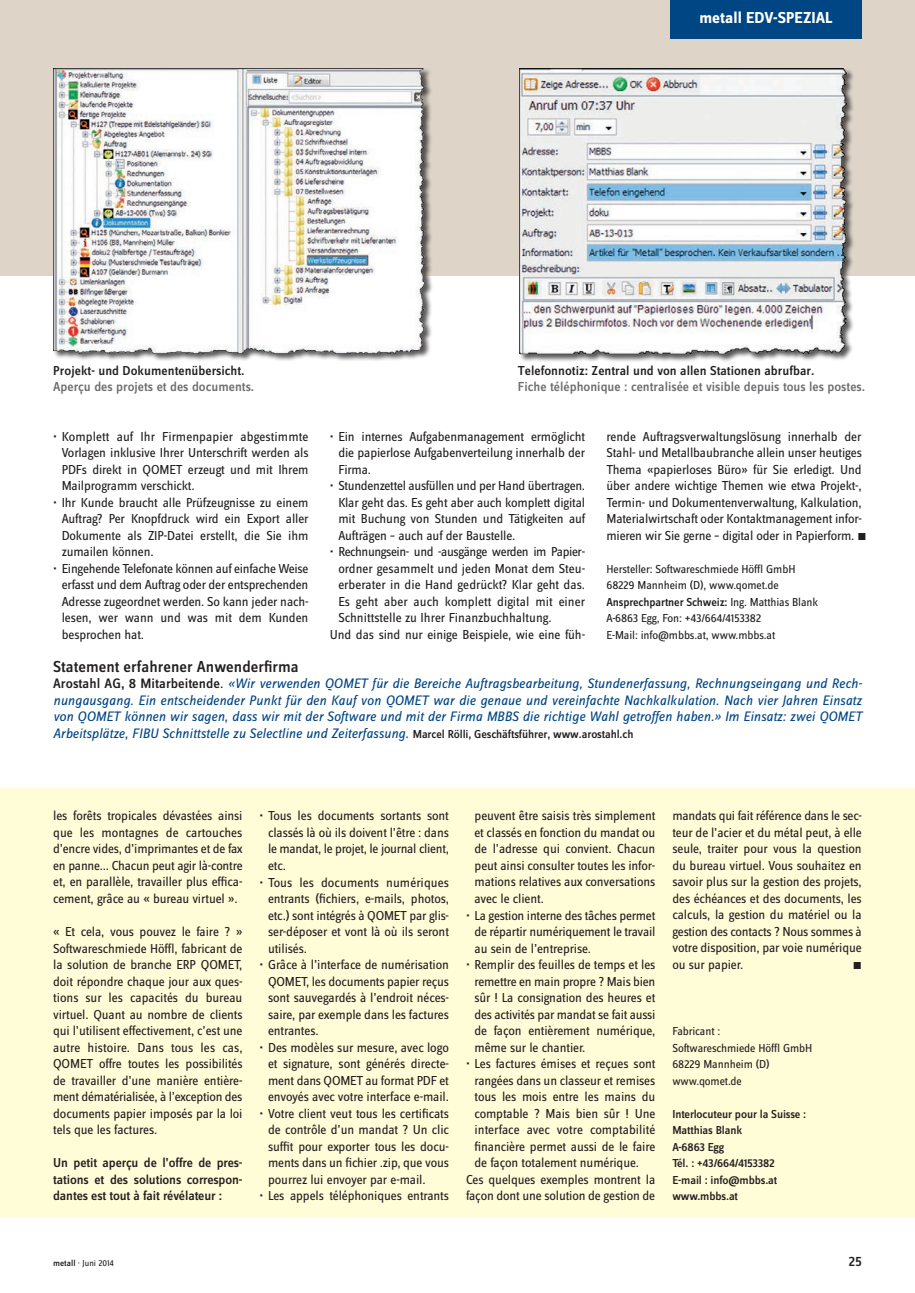
<style>
.page{position:relative;width:915px;height:1293px;background:#fff}
.page>*{position:absolute;margin:0;border:0;box-sizing:border-box;transform-origin:0 0}
.DE_Grundtext_ohne_EZ{font:500 16.5px "Zine Sans Dis";color:#231f20}
.t1{font:700 16.5px "Zine Sans Dis";color:#fff}
.DE_Grundtext_ohne_EZ-2{font:italic 14.25px/16.5px "Zine Sans Dis";color:#004684;text-align:justify}
.t2{font:500 14.25px "Zine Sans Dis";color:#231f20}
.FR_Grundtext_ohne_EZ{font:13.5px/16.5px "Zine Sans Dis";letter-spacing:-.01em;color:#231f20;text-align:justify}
.DE_Legende_9__medium{font:500 13.5px "Zine Sans Dis";color:#6c6d70}
.FR_Grundtext_ohne_EZ-2{font:500 13.5px/16.5px "Zine Sans Dis";letter-spacing:-.01em;color:#231f20;text-align:justify}
.DE_Legende_9__medium-2{font:500 13.5px "Zine Sans Dis";color:#231f20}
.FR_Grundtext_ohne_EZ-3{font:12px "Zine Sans Dis";letter-spacing:-.01em;color:#231f20}
.FR_Grundtext_ohne_EZ-4{font:500 12px "Zine Sans Dis";letter-spacing:-.01em;color:#231f20}
.FR_Grundtext_ohne_EZ-5{font:10.5px "Zine Sans Dis Regular Roman Exp";color:#231f20}
.t3{font:9px "Zine Sans Dis";color:#231f20}
.s1{font-family:"Zine Sans Dis Regular Roman Exp";font-size:10.5px}
.s2{font-weight:400}
.s3{font-weight:500;font-style:normal;color:#231f20}
.s4{font-style:normal;color:#231f20}
.s5{font-style:normal}
.s6{font-weight:500;font-style:normal;font-size:12px;color:#231f20}
.s7{font-weight:500}
</style>
<div class="page">
<div style="left:0;top:0;width:914px;height:276px;background:#ded5c8"></div>
<div style="left:0;top:788px;width:914px;height:428px;background:#fffcd8"></div>
<div style="left:670px;top:0;width:191px;height:38px;background:#004684"></div>
<img style="left:53px;top:68px;width:379px;height:293px">
<img style="left:519px;top:68px;width:335px;height:294px">
<p class="t1" style="left:699px;top:9px;width:135px">metall EDV-SPEZIAL</p>
<p class="DE_Legende_9__medium-2" style="left:53px;top:364px;width:193px">Projekt- und Dokumentenübersicht.</p>
<p class="DE_Legende_9__medium" style="left:53px;top:380px;width:202px">Aperçu des projets et des documents.</p>
<p class="FR_Grundtext_ohne_EZ" style="left:62px;top:429px;width:248px;text-indent:-9px">• Komplett auf Ihr Firmenpapier abgestimmte Vorlagen inklusive Ihrer Unterschrift werden als PDFs direkt in QOMET erzeugt und mit Ihrem Mailprogramm verschickt.</p>
<p class="FR_Grundtext_ohne_EZ" style="left:62px;top:495px;width:248px;text-indent:-9px">• Ihr Kunde braucht alle Prüfzeugnisse zu einem Auftrag? Per Knopfdruck wird ein Export aller Dokumente als ZIP-Datei erstellt, die Sie ihm zumailen können.</p>
<p class="FR_Grundtext_ohne_EZ" style="left:62px;top:561px;width:248px;text-indent:-9px">• Eingehende Telefonate können auf einfache Weise erfasst und dem Auftrag oder der entsprechenden Adresse zugeordnet werden. So kann jeder nach&shy;lesen, wer wann und was mit dem Kunden besprochen hat.</p>
<p class="DE_Legende_9__medium-2" style="left:517px;top:364px;width:298px">Telefonnotiz: Zentral und von allen Stationen abrufbar.</p>
<p class="DE_Legende_9__medium" style="left:517px;top:380px;width:349px">Fiche téléphonique : centralisée et visible depuis tous les postes.</p>
<p class="FR_Grundtext_ohne_EZ" style="left:338px;top:429px;width:248px;text-indent:-9px">• Ein internes Aufgabenmanagement ermöglicht die papierlose Aufgabenverteilung innerhalb der Firma.</p>
<p class="FR_Grundtext_ohne_EZ" style="left:338px;top:478px;width:248px;text-indent:-9px">• Stundenzettel ausfüllen und per Hand übertragen.<br>Klar geht das. Es geht aber auch komplett digital mit Buchung von Stunden und Tätigkeiten auf Aufträgen – auch auf der Baustelle.</p>
<p class="FR_Grundtext_ohne_EZ" style="left:338px;top:544px;width:248px;text-indent:-9px">• Rechnungsein- und -ausgänge werden im Papier&shy;ordner gesammelt und jeden Monat dem Steu&shy;erberater in die Hand gedrückt? Klar geht das.<br>Es geht aber auch komplett digital mit einer Schnittstelle zu Ihrer Finanzbuchhaltung.</p>
<p class="FR_Grundtext_ohne_EZ" style="left:330px;top:627px;width:257px">Und das sind nur einige Beispiele, wie eine füh-</p>
<p class="FR_Grundtext_ohne_EZ" style="left:606px;top:429px;width:261px;text-align:left">rende Auftragsverwaltungslösung innerhalb der Stahl- und Metallbaubranche allein unser heutiges Thema «papierloses Büro» für Sie erledigt. Und über andere wichtige Themen wie etwa Projekt-, Termin- und Dokumentenverwaltung, Kalkulation, Materialwirtschaft oder Kontaktmanagement infor&shy;mieren wir Sie gerne – digital oder in Papierform. <span class="s1">m</span></p>
<p class="FR_Grundtext_ohne_EZ-3" style="left:606px;top:563px;width:190px">Hersteller: Softwareschmiede Höffl GmbH</p>
<p class="FR_Grundtext_ohne_EZ-3" style="left:606px;top:580px;width:174px">68229 Mannheim (D), www.qomet.de</p>
<p class="FR_Grundtext_ohne_EZ-4" style="left:606px;top:596px;width:213px">Ansprechpartner Schweiz: <span class="s2">Ing. Matthias Blank</span></p>
<p class="FR_Grundtext_ohne_EZ-3" style="left:606px;top:613px;width:156px">A-6863 Egg, Fon: +43/664/4153382</p>
<p class="FR_Grundtext_ohne_EZ-3" style="left:606px;top:629px;width:170px">E-Mail: info@mbbs.at, www.mbbs.at</p>
<p class="DE_Grundtext_ohne_EZ" style="left:53px;top:658px;width:247px">Statement erfahrener Anwenderfirma</p>
<p class="DE_Grundtext_ohne_EZ-2" style="left:53px;top:676px;width:810px"><span class="s3">Arostahl AG, 8 Mitarbeitende</span><span class="s4">.</span> «Wir verwenden QOMET für die Bereiche Auftragsbearbeitung, Stundenerfassung, Rechnungseingang und Rech&shy;nungausgang. Ein entscheidender Punkt für den Kauf von QOMET war die genaue und vereinfachte Nachkalkulation. Nach vier Jahren Einsatz von QOMET können wir sagen, dass wir mit der Software und mit der Firma MBBS die richtige Wahl getroffen haben.» Im Einsatz: zwei QOMET Arbeitsplätze, FIBU Schnittstelle zu Selectline und Zeiterfassung<span class="s5">.</span> <span class="s6">Marcel Rölli, Geschäftsführer, www.arostahl.ch</span></p>
<p class="FR_Grundtext_ohne_EZ" style="left:53px;top:808px;width:191px">les forêts tropicales dévastées ainsi que les montagnes de cartouches d’encre vides, d’imprimantes et de fax en panne... Chacun peut agir là-contre et, en parallèle, travailler plus effica&shy;cement, grâce au « bureau virtuel ».</p>
<p class="FR_Grundtext_ohne_EZ" style="left:53px;top:924px;width:191px">« Et cela, vous pouvez le faire ? » Softwareschmiede Höffl, fabricant de la solution de branche ERP QOMET, doit répondre chaque jour aux ques&shy;tions sur les capacités du bureau virtuel. Quant au nombre de clients qui l’utilisent effectivement, c’est une autre histoire. Dans tous les cas, QOMET offre toutes les possibilités de travailler d’une manière entière&shy;ment dématérialisée, à l’exception des documents papier imposés par la loi tels que les factures.</p>
<p class="FR_Grundtext_ohne_EZ-2" style="left:53px;top:1155px;width:191px">Un petit aperçu de l’offre de pres&shy;tations et des solutions correspon&shy;dantes est tout à fait révélateur :</p>
<p class="FR_Grundtext_ohne_EZ" style="left:268px;top:808px;width:182px;text-indent:-9px">• Tous les documents sortants sont classés là où ils doivent l’être : dans le mandat, le projet, le journal client, etc.</p>
<p class="FR_Grundtext_ohne_EZ" style="left:268px;top:874px;width:182px;text-indent:-9px">• Tous les documents numériques entrants (fichiers, e-mails, photos, etc.) sont intégrés à QOMET par glis&shy;ser-déposer et vont là où ils seront utilisés.</p>
<p class="FR_Grundtext_ohne_EZ" style="left:268px;top:957px;width:182px;text-indent:-9px">• Grâce à l’interface de numérisation QOMET, les documents papier reçus sont sauvegardés à l’endroit néces&shy;saire, par exemple dans les factures entrantes.</p>
<p class="FR_Grundtext_ohne_EZ" style="left:268px;top:1039px;width:182px;text-indent:-9px">• Des modèles sur mesure, avec logo et signature, sont générés directe&shy;ment dans QOMET au format PDF et envoyés avec votre interface e-mail.</p>
<p class="FR_Grundtext_ohne_EZ" style="left:268px;top:1105px;width:182px;text-indent:-9px">• Votre client veut tous les certificats de contrôle d’un mandat ? Un clic suffit pour exporter tous les docu&shy;ments dans un fichier .zip, que vous pourrez lui envoyer par e-mail.</p>
<p class="FR_Grundtext_ohne_EZ" style="left:259px;top:1188px;width:191px">• Les appels téléphoniques entrants</p>
<p class="FR_Grundtext_ohne_EZ" style="left:474px;top:808px;width:182px">peuvent être saisis très simplement et classés en fonction du mandat ou de l’adresse qui convient. Chacun peut ainsi consulter toutes les infor&shy;mations relatives aux conversations avec le client.</p>
<p class="FR_Grundtext_ohne_EZ" style="left:474px;top:907px;width:182px;text-indent:-9px">• La gestion interne des tâches permet de répartir numériquement le travail au sein de l’entreprise.</p>
<p class="FR_Grundtext_ohne_EZ" style="left:474px;top:957px;width:182px;text-indent:-9px">• Remplir des feuilles de temps et les remettre en main propre ? Mais bien sûr ! La consignation des heures et des activités par mandat se fait aussi de façon entièrement numérique, même sur le chantier.</p>
<p class="FR_Grundtext_ohne_EZ" style="left:474px;top:1056px;width:182px;text-indent:-9px">• Les factures émises et reçues sont rangées dans un classeur et remises tous les mois entre les mains du comptable ? Mais bien sûr ! Une interface avec votre comptabilité financière permet aussi de le faire de façon totalement numérique.</p>
<p class="FR_Grundtext_ohne_EZ" style="left:466px;top:1171px;width:191px">Ces quelques exemples montrent la façon dont une solution de gestion de</p>
<p class="FR_Grundtext_ohne_EZ" style="left:672px;top:808px;width:191px">mandats qui fait référence dans le sec&shy;teur de l’acier et du métal peut, à elle seule, traiter pour vous la question du bureau virtuel. Vous souhaitez en savoir plus sur la gestion des projets, des échéances et des documents, les calculs, la gestion du matériel ou la gestion des contacts ? Nous sommes à votre disposition, par voie numérique ou sur papier.</p>
<p class="FR_Grundtext_ohne_EZ-5" style="left:852px;top:960px;width:11px">m</p>
<p class="FR_Grundtext_ohne_EZ-3" style="left:672px;top:1025px;width:49px">Fabricant :</p>
<p class="FR_Grundtext_ohne_EZ-3" style="left:672px;top:1042px;width:141px">Softwareschmiede Höffl GmbH</p>
<p class="FR_Grundtext_ohne_EZ-3" style="left:672px;top:1058px;width:99px">68229 Mannheim (D)</p>
<p class="FR_Grundtext_ohne_EZ-3" style="left:672px;top:1075px;width:71px">www.qomet.de</p>
<p class="FR_Grundtext_ohne_EZ-4" style="left:672px;top:1107px;width:135px">Interlocuteur pour la Suisse :</p>
<p class="FR_Grundtext_ohne_EZ-4" style="left:672px;top:1124px;width:71px">Matthias Blank</p>
<p class="FR_Grundtext_ohne_EZ-4" style="left:672px;top:1140px;width:53px">A-6863 Egg</p>
<p class="FR_Grundtext_ohne_EZ-4" style="left:672px;top:1157px;width:104px">Tél. : +43/664/4153382</p>
<p class="FR_Grundtext_ohne_EZ-4" style="left:672px;top:1173px;width:106px">E-mail : info@mbbs.at</p>
<p class="FR_Grundtext_ohne_EZ-4" style="left:672px;top:1190px;width:67px">www.mbbs.at</p>
<p class="t3" style="left:53px;top:1259px;width:62px"><span class="s7">metall</span> · Juni 2014</p>
<p class="t2" style="left:848px;top:1254px;width:15px">25</p>
</div>
